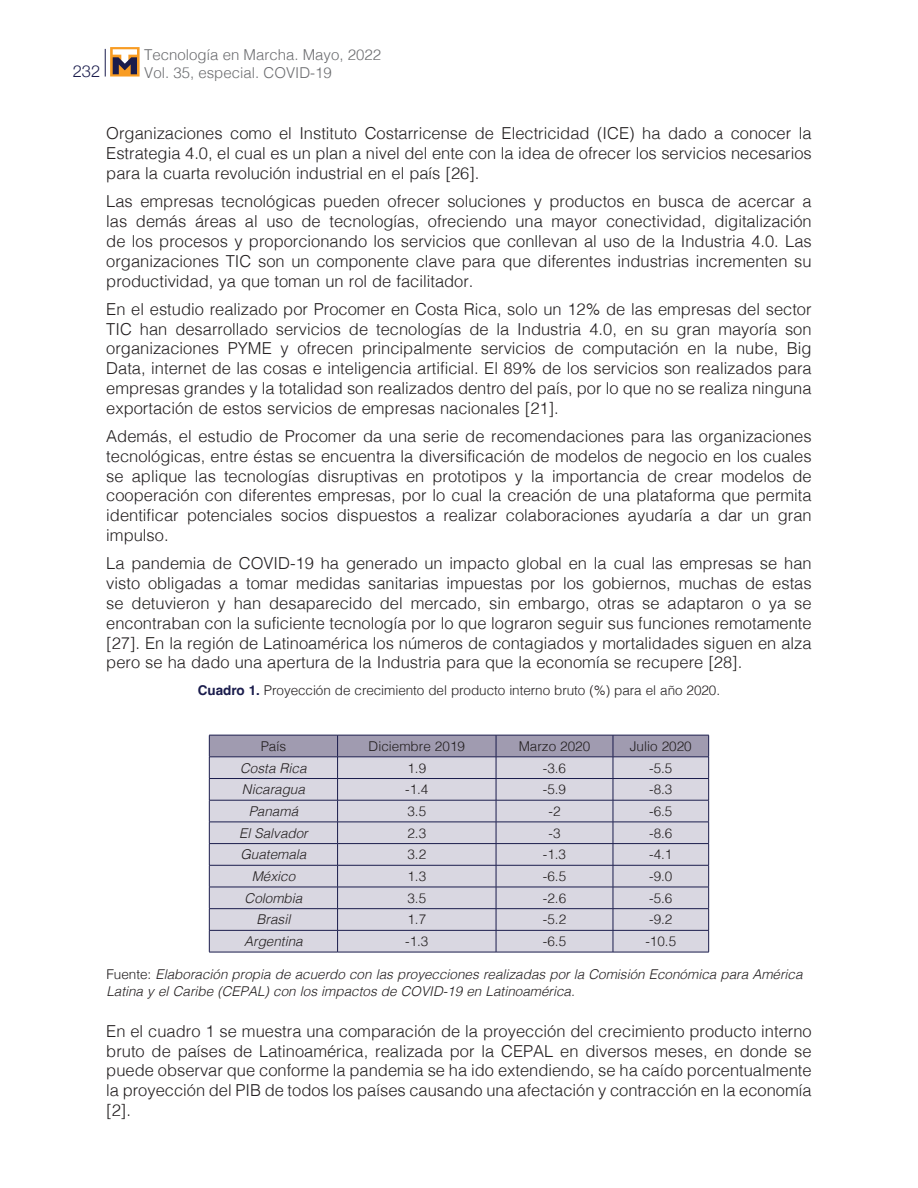
<style>
.page{position:relative;width:918px;height:1188px;background:#fff}
.page>*{position:absolute;margin:0;border:0;box-sizing:border-box;transform-origin:0 0}
.t1{font:300 16.5px/19.8px "Helvetica";color:#231f20;text-align:justify}
.t2{font:300 16.5px "Helvetica Neue";color:#1a1c4c}
.t3{font:300 15px "Helvetica";color:#6c6d70}
.t4{font:italic 300 13.5px/16.2px "Helvetica";color:#231f20}
.t5{font:300 13.5px "Helvetica";letter-spacing:-.005em;color:#231f20}
.s1{font-weight:700;color:#1a1c4c}
.s2{font-style:normal}
</style>
<div class="page">
<svg style="left:105px;top:49px;width:1px;height:28px"></svg>
<svg style="left:110px;top:47px;width:30px;height:30px"></svg>
<svg style="left:113px;top:49px;width:24px;height:25px"></svg>
<svg style="left:209px;top:735px;width:500px;height:217px;background:#c9c6d4"></svg>
<hr style="left:209px;top:952px;width:129px;height:1px;background:#1a1c4c">
<hr style="left:338px;top:952px;width:158px;height:1px;background:#1a1c4c">
<hr style="left:496px;top:952px;width:117px;height:1px;background:#1a1c4c">
<hr style="left:613px;top:952px;width:96px;height:1px;background:#1a1c4c">
<p class="t3" style="left:144px;top:42px;width:238px">Tecnología en Marcha. Mayo, 2022</p>
<p class="t2" style="left:73px;top:57px;width:29px">232</p>
<p class="t3" style="left:144px;top:60px;width:189px">Vol. 35, especial. COVID-19</p>
<p class="t1" style="left:106px;top:122px;width:707px">Organizaciones como el Instituto Costarricense de Electricidad (ICE) ha dado a conocer la Estrategia 4.0, el cual es un plan a nivel del ente con la idea de ofrecer los servicios necesarios para la cuarta revolución industrial en el país [26].</p>
<p class="t1" style="left:106px;top:190px;width:707px">Las empresas tecnológicas pueden ofrecer soluciones y productos en busca de acercar a las demás áreas al uso de tecnologías, ofreciendo una mayor conectividad, digitalización de los procesos y proporcionando los servicios que conllevan al uso de la Industria 4.0. Las organizaciones TIC son un componente clave para que diferentes industrias incrementen su productividad, ya que toman un rol de facilitador.</p>
<p class="t1" style="left:106px;top:298px;width:707px">En el estudio realizado por Procomer en Costa Rica, solo un 12% de las empresas del sector TIC han desarrollado servicios de tecnologías de la Industria 4.0, en su gran mayoría son organizaciones PYME y ofrecen principalmente servicios de computación en la nube, Big Data, internet de las cosas e inteligencia artificial. El 89% de los servicios son realizados para empresas grandes y la totalidad son realizados dentro del país, por lo que no se realiza ninguna exportación de estos servicios de empresas nacionales [21].</p>
<p class="t1" style="left:106px;top:425px;width:707px">Además, el estudio de Procomer da una serie de recomendaciones para las organizaciones tecnológicas, entre éstas se encuentra la diversificación de modelos de negocio en los cuales se aplique las tecnologías disruptivas en prototipos y la importancia de crear modelos de cooperación con diferentes empresas, por lo cual la creación de una plataforma que permita identificar potenciales socios dispuestos a realizar colaboraciones ayudaría a dar un gran impulso.</p>
<p class="t1" style="left:106px;top:552px;width:707px">La pandemia de COVID-19 ha generado un impacto global en la cual las empresas se han visto obligadas a tomar medidas sanitarias impuestas por los gobiernos, muchas de estas se detuvieron y han desaparecido del mercado, sin embargo, otras se adaptaron o ya se encontraban con la suficiente tecnología por lo que lograron seguir sus funciones remotamente [27]. En la región de Latinoamérica los números de contagiados y mortalidades siguen en alza pero se ha dado una apertura de la Industria para que la economía se recupere [28].</p>
<p class="t5" style="left:198px;top:679px;width:524px"><span class="s1">Cuadro 1.</span> Proyección de crecimiento del producto interno bruto (%) para el año 2020.</p>
<p class="t5" style="left:261px;top:735px;width:27px">País</p>
<p class="t5" style="left:369px;top:735px;width:98px">Diciembre 2019</p>
<p class="t5" style="left:519px;top:735px;width:73px">Marzo 2020</p>
<p class="t5" style="left:630px;top:735px;width:63px">Julio 2020</p>
<p class="t4" style="left:240px;top:759px;width:68px">Costa Rica</p>
<p class="t5" style="left:407px;top:756px;width:20px">1.9</p>
<p class="t5" style="left:543px;top:756px;width:25px">-3.6</p>
<p class="t5" style="left:649px;top:756px;width:25px">-5.5</p>
<p class="t4" style="left:242px;top:781px;width:65px">Nicaragua</p>
<p class="t5" style="left:405px;top:778px;width:25px">-1.4</p>
<p class="t5" style="left:543px;top:778px;width:25px">-5.9</p>
<p class="t5" style="left:649px;top:778px;width:25px">-8.3</p>
<p class="t4" style="left:249px;top:802px;width:51px">Panamá</p>
<p class="t5" style="left:407px;top:800px;width:20px">3.5</p>
<p class="t5" style="left:549px;top:800px;width:14px">-2</p>
<p class="t5" style="left:649px;top:800px;width:25px">-6.5</p>
<p class="t4" style="left:239px;top:824px;width:70px">El Salvador</p>
<p class="t5" style="left:407px;top:821px;width:20px">2.3</p>
<p class="t5" style="left:549px;top:821px;width:14px">-3</p>
<p class="t5" style="left:649px;top:821px;width:25px">-8.6</p>
<p class="t4" style="left:240px;top:846px;width:68px">Guatemala</p>
<p class="t5" style="left:407px;top:843px;width:20px">3.2</p>
<p class="t5" style="left:543px;top:843px;width:25px">-1.3</p>
<p class="t5" style="left:649px;top:843px;width:25px">-4.1</p>
<p class="t4" style="left:252px;top:867px;width:45px">México</p>
<p class="t5" style="left:407px;top:865px;width:20px">1.3</p>
<p class="t5" style="left:543px;top:865px;width:25px">-6.5</p>
<p class="t5" style="left:649px;top:865px;width:25px">-9.0</p>
<p class="t4" style="left:245px;top:889px;width:59px">Colombia</p>
<p class="t5" style="left:407px;top:886px;width:20px">3.5</p>
<p class="t5" style="left:543px;top:886px;width:25px">-2.6</p>
<p class="t5" style="left:649px;top:886px;width:25px">-5.6</p>
<p class="t4" style="left:257px;top:911px;width:35px">Brasil</p>
<p class="t5" style="left:407px;top:908px;width:20px">1.7</p>
<p class="t5" style="left:543px;top:908px;width:25px">-5.2</p>
<p class="t5" style="left:649px;top:908px;width:25px">-9.2</p>
<p class="t4" style="left:244px;top:932px;width:60px">Argentina</p>
<p class="t5" style="left:405px;top:930px;width:25px">-1.3</p>
<p class="t5" style="left:543px;top:930px;width:25px">-6.5</p>
<p class="t5" style="left:645px;top:930px;width:32px">-10.5</p>
<p class="t4" style="left:106px;top:966px;width:698px"><span class="s2">Fuente:</span> Elaboración propia de acuerdo con las proyecciones realizadas por la Comisión Económica para América<br>Latina y el Caribe (CEPAL) con los impactos de COVID-19 en Latinoamérica.</p>
<p class="t1" style="left:106px;top:1020px;width:707px">En el cuadro 1 se muestra una comparación de la proyección del crecimiento producto interno bruto de países de Latinoamérica, realizada por la CEPAL en diversos meses, en donde se puede observar que conforme la pandemia se ha ido extendiendo, se ha caído porcentualmente la proyección del PIB de todos los países causando una afectación y contracción en la economía [2].</p>
</div>
